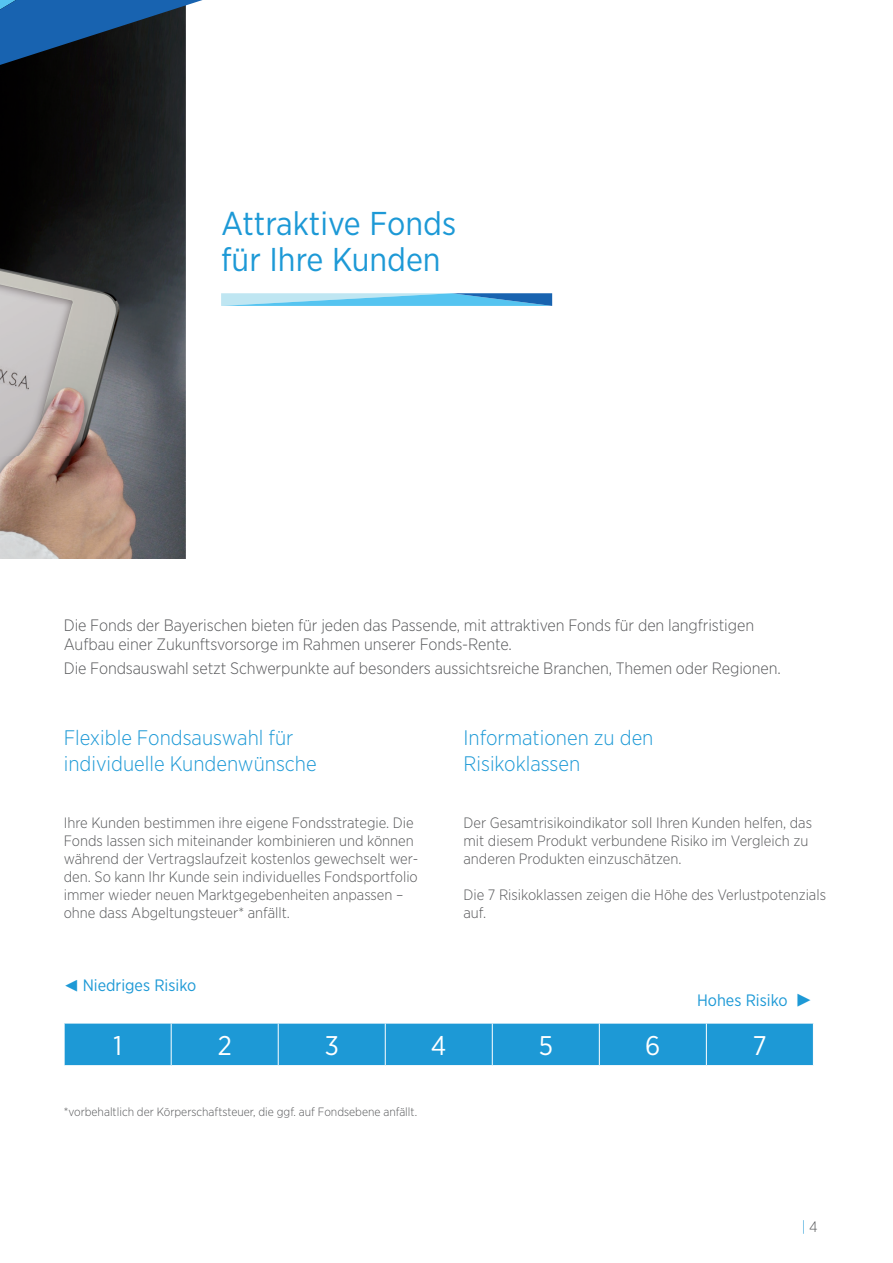
<style>
.page{position:relative;width:893px;height:1263px;background:#fff}
.page>*{position:absolute;margin:0;border:0;box-sizing:border-box;transform-origin:0 0}
.t1{font:33px/36px "Gotham Narrow";color:#1d99d6}
.t2{font:27px "Gotham Narrow";color:#fff}
.t3{font:300 21px/25.5px "Gotham Narrow";color:#1d99d6}
.t4{font:300 16.5px/19.5px "Gotham Narrow";letter-spacing:-.005em;color:#57585a}
.t5{font:16.5px "Gotham Narrow";color:#1d99d6}
.t6{font:300 15px/18px "Gotham Narrow";color:#57585a}
.t7{font:300 15px "Gotham Narrow";color:#1d99d6}
.t8{font:300 12px "Gotham Narrow";color:#57585a}
.s1{color:#57585a}
</style>
<div class="page">
<img style="left:0;top:65px;width:185px;height:493px">
<div style="left:64px;top:1023px;width:107px;height:42px;background:#1d99d6"></div>
<div style="left:172px;top:1024px;width:641px;height:41px;background:#1d99d6"></div>
<hr style="left:64px;top:1023px;width:107px;height:1px;background:#fff">
<hr style="left:64px;top:1023px;width:1px;height:42px;background:#fff">
<hr style="left:278px;top:1023px;width:1px;height:42px;background:#fff">
<hr style="left:385px;top:1023px;width:1px;height:42px;background:#fff">
<hr style="left:492px;top:1023px;width:1px;height:42px;background:#fff">
<hr style="left:599px;top:1023px;width:1px;height:42px;background:#fff">
<hr style="left:706px;top:1023px;width:1px;height:42px;background:#fff">
<svg style="left:0;top:0;width:203px;height:65px;background:#294f75"></svg>
<svg style="left:221px;top:293px;width:331px;height:13px;background:#75c3e7"></svg>
<h1 class="t1" style="left:221px;top:205px;width:236px">Attraktive Fonds für Ihre Kunden</h1>
<p class="t4" style="left:64px;top:614px;width:692px">Die Fonds der Bayerischen bieten für jeden das Passende, mit attraktiven Fonds für den langfristigen<br>Aufbau einer Zukunftsvorsorge im Rahmen unserer Fonds-Rente.</p>
<p class="t4" style="left:64px;top:658px;width:719px">Die Fondsauswahl setzt Schwerpunkte auf besonders aussichtsreiche Branchen, Themen oder Regionen.</p>
<h3 class="t3" style="left:64px;top:724px;width:254px">Flexible Fondsauswahl für individuelle Kundenwünsche</h3>
<p class="t6" style="left:64px;top:813px;width:356px">I hre Kunden bestimmen ihre eigene Fondsstrategie. Die Fonds lassen sich miteinander kombinieren und können während der Vertragslaufzeit kostenlos gewechselt wer&shy;den. So kann Ihr Kunde sein individuelles Fondsportfolio immer wieder neuen Marktgegebenheiten anpassen – ohne dass Abgeltungsteuer* anfällt.</p>
<p class="t5" style="left:83px;top:975px;width:115px">Niedriges Risiko</p>
<h3 class="t3" style="left:463px;top:724px;width:191px">Informationen zu den<br>Risikoklassen</h3>
<p class="t6" style="left:463px;top:813px;width:350px">Der Gesamtrisikoindikator soll Ihren Kunden helfen, das mit diesem Produkt verbundene Risiko im Vergleich zu anderen Produkten einzuschätzen.</p>
<p class="t6" style="left:463px;top:885px;width:364px">Die 7 Risikoklassen zeigen die Höhe des Verlustpotenzials auf.</p>
<p class="t5" style="left:697px;top:990px;width:92px">Hohes Risiko</p>
<h2 class="t2" style="left:113px;top:1029px;width:10px">1</h2>
<h2 class="t2" style="left:218px;top:1029px;width:16px">2</h2>
<h2 class="t2" style="left:325px;top:1029px;width:16px">3</h2>
<h2 class="t2" style="left:431px;top:1029px;width:17px">4</h2>
<h2 class="t2" style="left:539px;top:1029px;width:16px">5</h2>
<h2 class="t2" style="left:645px;top:1029px;width:17px">6</h2>
<h2 class="t2" style="left:753px;top:1029px;width:15px">7</h2>
<p class="t8" style="left:64px;top:1105px;width:355px">*vorbehaltlich der Körperschaftsteuer, die ggf. auf Fondsebene anfällt.</p>
<p class="t7" style="left:802px;top:1218px;width:18px">| <span class="s1">4</span></p>
</div>
